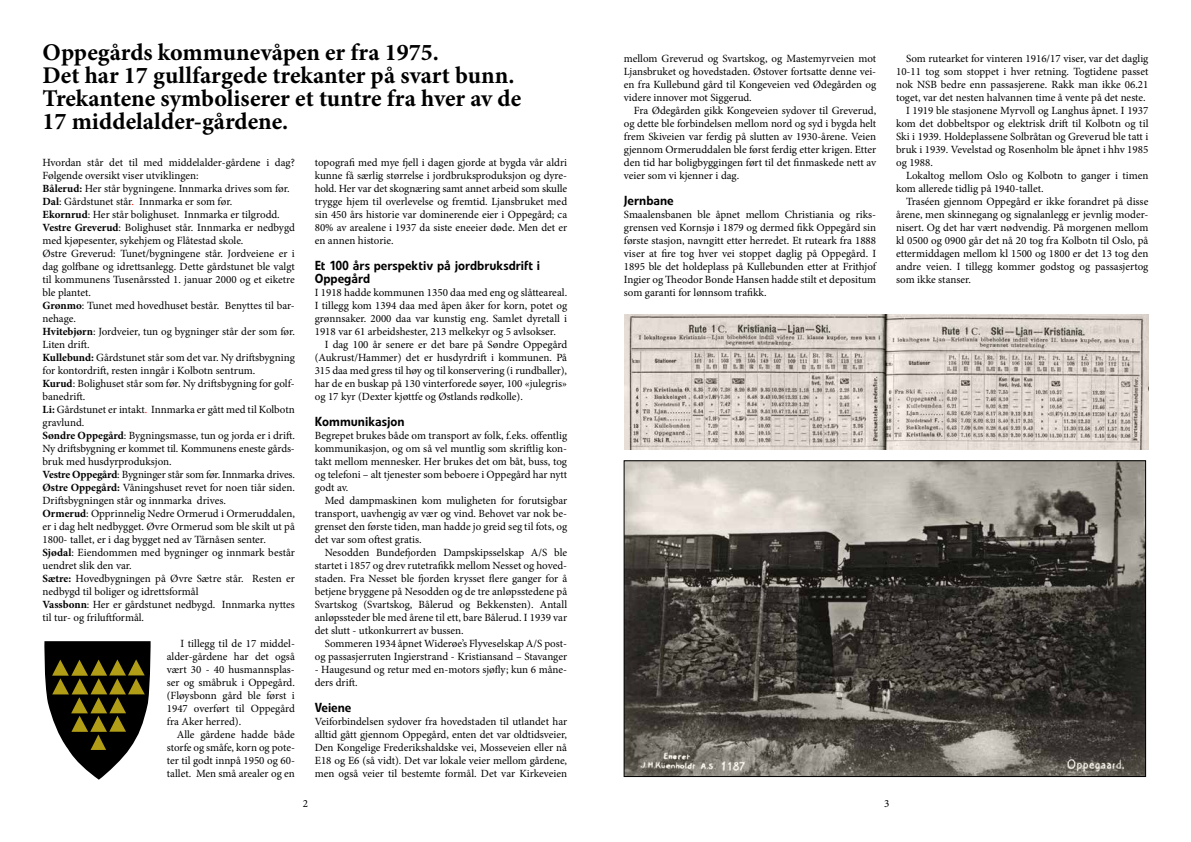
<style>
.page{position:relative;width:1191px;height:842px;background:#fff}
.page>*{position:absolute;margin:0;border:0;box-sizing:border-box;transform-origin:0 0}
.t1{font:700 24px/23px "Minion Pro";color:#000}
.t2{font:500 13px/13px "Evo BQ";color:#000}
.t3{font:11px/13px "Minion Pro";color:#000;text-align:justify}
.s1{font-weight:700}
.s2{color:#f00}
</style>
<div class="page">
<svg style="left:44px;top:641px;width:107px;height:139px"></svg>
<img style="left:624px;top:315px;width:524px;height:135px">
<img style="left:626px;top:462px;width:517px;height:313px">
<div style="left:624px;top:460px;width:521px;height:317px;border:1px solid #000"></div>
<h1 class="t1" style="left:43px;top:40px;width:480px">Oppegårds kommunevåpen er fra 1975.<br>Det har 17 gullfargede trekanter på svart bunn.<br>Trekantene symboliserer et tuntre fra hver av de 17 middelalder-gårdene.</h1>
<p class="t3" style="left:43px;top:156px;width:254px;text-align:left">Hvordan står det til med middelalder-gårdene i dag?<br>Følgende oversikt viser utviklingen:<br><span class="s1">Bålerud:</span> Her står bygningene. Innmarka drives som før.<br><span class="s1">Dal</span>: Gårdstunet står<span class="s2">.</span> Innmarka er som før.<br><span class="s1">Ekornrud</span>: Her står bolighuset. Innmarka er tilgrodd.<br><span class="s1">Vestre Greverud</span>: Bolighuset står. Innmarka er nedbygd med kjøpesenter, sykehjem og Flåtestad skole.<br>Østre Greverud: Tunet/bygningene står. Jordveiene er i dag golfbane og idrettsanlegg. Dette gårdstunet ble valgt til kommunens Tusenårssted 1. januar 2000 og et eiketre ble plantet.<br><span class="s1">Grønmo</span>: Tunet med hovedhuset består. Benyttes til bar&shy;nehage.<br><span class="s1">Hvitebjørn</span>: Jordveier, tun og bygninger står der som før.<br>Liten drift.<br><span class="s1">Kullebund:</span> Gårdstunet står som det var. Ny driftsbygning for kontordrift, resten inngår i Kolbotn sentrum.<br><span class="s1">Kurud</span>: Bolighuset står som før. Ny driftsbygning for golf&shy;banedrift.<br><span class="s1">Li:</span> Gårdstunet er intakt<span class="s2">.</span> Innmarka er gått med til Kolbotn gravlund.<br><span class="s1">Søndre Oppegård</span>: Bygningsmasse, tun og jorda er i drift.<br>Ny driftsbygning er kommet til. Kommunens eneste gårds&shy;bruk med husdyrproduksjon.<br><span class="s1">Vestre Oppegård</span>: Bygninger står som før. Innmarka drives.<br><span class="s1">Østre Oppegård:</span> Våningshuset revet for noen tiår siden.<br>Driftsbygningen står og innmarka drives.<br><span class="s1">Ormerud</span>: Opprinnelig Nedre Ormerud i Ormeruddalen, er i dag helt nedbygget. Øvre Ormerud som ble skilt ut på 1800- tallet, er i dag bygget ned av Tårnåsen senter.<br><span class="s1">Sjødal</span>: Eiendommen med bygninger og innmark består uendret slik den var.<br><span class="s1">Sætre:</span> Hovedbygningen på Øvre Sætre står. Resten er nedbygd til boliger og idrettsformål<br><span class="s1">Vassbonn</span>: Her er gårdstunet nedbygd. Innmarka nyttes til tur- og friluftformål.</p>
<p class="t3" style="left:167px;top:637px;width:130px;text-indent:14px">I tillegg til de 17 middel&shy;alder-gårdene har det også vært 30 - 40 husmannsplas&shy;ser og småbruk i Oppegård. (Fløysbonn gård ble først i 1947 overført til Oppegård fra Aker herred).</p>
<p class="t3" style="left:167px;top:728px;width:130px;text-indent:10px">Alle gårdene hadde både storfe og småfe, korn og pote&shy;ter til godt innpå 1950 og 60- tallet. Men små arealer og en</p>
<p class="t3" style="left:315px;top:156px;width:254px">topografi med mye fjell i dagen gjorde at bygda vår aldri kunne få særlig størrelse i jordbruksproduksjon og dyre&shy;hold. Her var det skognæring samt annet arbeid som skulle trygge hjem til overlevelse og fremtid. Ljansbruket med sin 450 års historie var dominerende eier i Oppegård; ca 80% av arealene i 1937 da siste eneeier døde. Men det er en annen historie.</p>
<p class="t2" style="left:315px;top:259px;width:227px">Et 100 års perspektiv på jordbruksdrift i<br>Oppegård</p>
<p class="t3" style="left:315px;top:286px;width:254px">I 1918 hadde kommunen 1350 daa med eng og slåtteareal.<br>I tillegg kom 1394 daa med åpen åker for korn, potet og grønnsaker. 2000 daa var kunstig eng. Samlet dyretall i 1918 var 61 arbeidshester, 213 melkekyr og 5 avlsokser.</p>
<p class="t3" style="left:315px;top:338px;width:254px;text-indent:10px">I dag 100 år senere er det bare på Søndre Oppegård (Aukrust/Hammer) det er husdyrdrift i kommunen. På 315 daa med gress til høy og til konservering (i rundballer), har de en buskap på 130 vinterforede søyer, 100 «julegris» og 17 kyr (Dexter kjøttfe og Østlands rødkolle).</p>
<p class="t2" style="left:315px;top:415px;width:91px">Kommunikasjon</p>
<p class="t3" style="left:315px;top:429px;width:254px">Begrepet brukes både om transport av folk, f.eks. offentlig kommunikasjon, og om så vel muntlig som skriftlig kon&shy;takt mellom mennesker. Her brukes det om båt, buss, tog og telefoni – alt tjenester som beboere i Oppegård har nytt godt av.</p>
<p class="t3" style="left:315px;top:494px;width:254px;text-indent:10px">Med dampmaskinen kom muligheten for forutsigbar transport, uavhengig av vær og vind. Behovet var nok be&shy;grenset den første tiden, man hadde jo greid seg til fots, og det var som oftest gratis.</p>
<p class="t3" style="left:315px;top:546px;width:254px;text-indent:10px">Nesodden Bundefjorden Dampskipsselskap A/S ble startet i 1857 og drev rutetrafikk mellom Nesset og hoved&shy;staden. Fra Nesset ble fjorden krysset flere ganger for å betjene bryggene på Nesodden og de tre anløpsstedene på Svartskog (Svartskog, Bålerud og Bekkensten). Antall anløpssteder ble med årene til ett, bare Bålerud. I 1939 var det slutt - utkonkurrert av bussen.</p>
<p class="t3" style="left:315px;top:637px;width:254px;text-align:right">Sommeren 1934 åpnet Widerøe’s Flyveselskap A/S post&shy;og passasjerruten Ingierstrand - Kristiansand – Stavanger</p>
<p class="t3" style="left:315px;top:663px;width:254px">- Haugesund og retur med en-motors sjøfly; kun 6 måne&shy;ders drift.</p>
<p class="t2" style="left:315px;top:701px;width:38px">Veiene</p>
<p class="t3" style="left:315px;top:715px;width:254px">Veiforbindelsen sydover fra hovedstaden til utlandet har alltid gått gjennom Oppegård, enten det var oldtidsveier, Den Kongelige Frederikshaldske vei, Mosseveien eller nå E18 og E6 (så vidt). Det var lokale veier mellom gårdene, men også veier til bestemte formål. Det var Kirkeveien</p>
<p class="t3" style="left:624px;top:52px;width:254px">mellom Greverud og Svartskog, og Mastemyrveien mot Ljansbruket og hovedstaden. Østover fortsatte denne vei&shy;en fra Kullebund gård til Kongeveien ved Ødegården og videre innover mot Siggerud.</p>
<p class="t3" style="left:624px;top:104px;width:254px;text-indent:10px">Fra Ødegården gikk Kongeveien sydover til Greverud, og dette ble forbindelsen mellom nord og syd i bygda helt frem Skiveien var ferdig på slutten av 1930-årene. Veien gjennom Ormeruddalen ble først ferdig etter krigen. Etter den tid har boligbyggingen ført til det finmaskede nett av veier som vi kjenner i dag.</p>
<p class="t2" style="left:624px;top:194px;width:51px">Jernbane</p>
<p class="t3" style="left:624px;top:208px;width:254px">Smaalensbanen ble åpnet mellom Christiania og riks&shy;grensen ved Kornsjø i 1879 og dermed fikk Oppegård sin første stasjon, navngitt etter herredet. Et ruteark fra 1888 viser at fire tog hver vei stoppet daglig på Oppegård. I 1895 ble det holdeplass på Kullebunden etter at Frithjof Ingier og Theodor Bonde Hansen hadde stilt et depositum som garanti for lønnsom trafikk.</p>
<p class="t3" style="left:906px;top:52px;width:244px">Som rutearket for vinteren 1916/17 viser, var det daglig</p>
<p class="t3" style="left:896px;top:65px;width:254px">10-11 tog som stoppet i hver retning. Togtidene passet</p>
<p class="t3" style="left:896px;top:78px;width:254px">nok NSB bedre enn passasjerene. Rakk man ikke 06.21</p>
<p class="t3" style="left:896px;top:91px;width:251px">toget, var det nesten halvannen time å vente på det neste.</p>
<p class="t3" style="left:906px;top:104px;width:244px">I 1919 ble stasjonene Myrvoll og Langhus åpnet. I 1937</p>
<p class="t3" style="left:896px;top:117px;width:254px">kom det dobbeltspor og elektrisk drift til Kolbotn og til</p>
<p class="t3" style="left:896px;top:130px;width:254px">Ski i 1939. Holdeplassene Solbråtan og Greverud ble tatt i</p>
<p class="t3" style="left:896px;top:143px;width:254px">bruk i 1939. Vevelstad og Rosenholm ble åpnet i hhv 1985</p>
<p class="t3" style="left:896px;top:156px;width:38px">og 1988.</p>
<p class="t3" style="left:906px;top:169px;width:244px">Lokaltog mellom Oslo og Kolbotn to ganger i timen</p>
<p class="t3" style="left:896px;top:182px;width:149px">kom allerede tidlig på 1940-tallet.</p>
<p class="t3" style="left:906px;top:195px;width:244px">Traséen gjennom Oppegård er ikke forandret på disse</p>
<p class="t3" style="left:896px;top:208px;width:254px">årene, men skinnegang og signalanlegg er jevnlig moder-</p>
<p class="t3" style="left:896px;top:221px;width:254px">nisert. Og det har vært nødvendig. På morgenen mellom</p>
<p class="t3" style="left:896px;top:234px;width:254px">kl 0500 og 0900 går det nå 20 tog fra Kolbotn til Oslo, på</p>
<p class="t3" style="left:896px;top:247px;width:254px">ettermiddagen mellom kl 1500 og 1800 er det 13 tog den</p>
<p class="t3" style="left:896px;top:260px;width:254px">andre veien. I tillegg kommer godstog og passasjertog</p>
<p class="t3" style="left:896px;top:273px;width:76px">som ikke stanser.</p>
<p class="t3" style="left:303px;top:797px;width:7px">2</p>
<p class="t3" style="left:884px;top:797px;width:7px">3</p>
</div>
